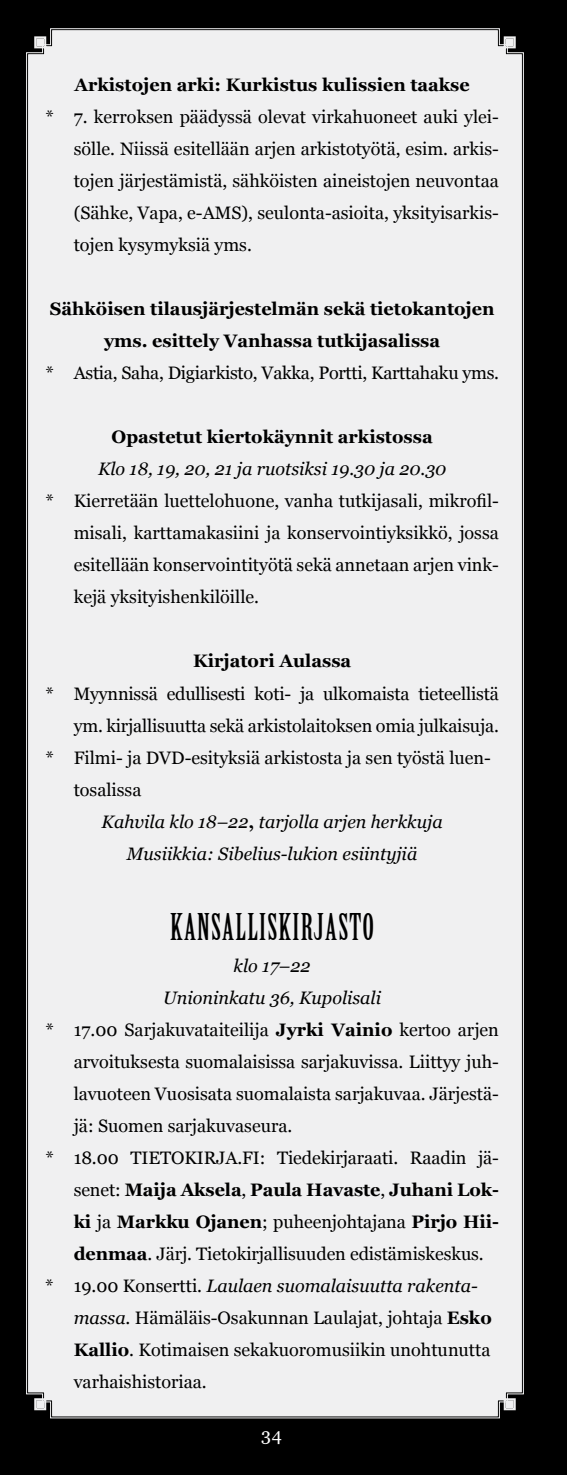
<style>
.page{position:relative;width:567px;height:1475px;background:#fff}
.page>*{position:absolute;margin:0;border:0;box-sizing:border-box;transform-origin:0 0}
.t1{font:36px "Birch Std";color:#000}
.t2{font:18px/32px "Georgia";color:#000;text-align:justify}
.t3{font:700 18px/32px "Georgia";color:#000;text-align:center}
.t4{font:italic 18px "Georgia";color:#000}
.t5{font:18px "Georgia";color:#fff}
.s1{font-weight:700;font-style:normal}
.s2{font-weight:700}
.s3{font-weight:400}
.s4{font-style:normal}
.s5{font-style:italic}
</style>
<div class="page">
<div style="left:0;top:0;width:567px;height:1474px;background:#000"></div>
<div style="left:27px;top:29px;width:496px;height:1387px;background:#f0f0f1"></div>
<p class="t3" style="left:75px;top:69px;width:397px">Arkistojen arki: Kurkistus kulissien taakse</p>
<p class="t2" style="left:74px;top:101px;width:427px;text-indent:-28px">* 7. kerroksen päädyssä olevat virkahuoneet auki ylei&shy;sölle. Niissä esitellään arjen arkistotyötä, esim. arkis&shy;tojen järjestämistä, sähköisten aineistojen neuvontaa (Sähke, Vapa, e-AMS), seulonta-asioita, yksityisarkis&shy;tojen kysymyksiä yms.</p>
<p class="t3" style="left:50px;top:293px;width:446px">Sähköisen tilausjärjestelmän sekä tietokantojen yms. esittely Vanhassa tutkijasalissa</p>
<p class="t2" style="left:45px;top:357px;width:455px">* Astia, Saha, Digiarkisto, Vakka, Portti, Karttahaku yms.</p>
<p class="t3" style="left:112px;top:421px;width:323px">Opastetut kiertokäynnit arkistossa</p>
<p class="t4" style="left:98px;top:459px;width:350px">Klo 18, 19, 20, 21 ja ruotsiksi 19.30 ja 20.30</p>
<p class="t2" style="left:74px;top:485px;width:427px;text-indent:-28px">* Kierretään luettelohuone, vanha tutkijasali, mikrofil&shy;misali, karttamakasiini ja konservointiyksikkö, jossa esitellään konservointityötä sekä annetaan arjen vink&shy;kejä yksityishenkilöille.</p>
<p class="t3" style="left:193px;top:645px;width:160px">Kirjatori Aulassa</p>
<p class="t2" style="left:45px;top:677px;width:455px">* Myynnissä edullisesti koti- ja ulkomaista tieteellistä</p>
<p class="t2" style="left:74px;top:709px;width:427px">ym. kirjallisuutta sekä arkistolaitoksen omia julkaisuja.</p>
<p class="t2" style="left:45px;top:741px;width:447px">* Filmi- ja DVD-esityksiä arkistosta ja sen työstä luen-</p>
<p class="t2" style="left:74px;top:773px;width:69px">tosalissa</p>
<p class="t4" style="left:102px;top:811px;width:343px">Kahvila klo 18–22<span class="s1">,</span> tarjolla arjen herkkuja</p>
<p class="t4" style="left:127px;top:843px;width:292px">Musiikkia: Sibelius-lukion esiintyjiä</p>
<h1 class="t1" style="left:170px;top:906px;width:13px">KANSALLISKIRJASTO</h1>
<p class="t4" style="left:234px;top:955px;width:79px">klo 17–22</p>
<p class="t4" style="left:163px;top:987px;width:219px">Unioninkatu 36, Kupolisali</p>
<p class="t2" style="left:45px;top:1013px;width:455px">* 17.00 Sarjakuvataiteilija <span class="s2">Jyrki Vainio</span> kertoo arjen</p>
<p class="t2" style="left:74px;top:1045px;width:427px">arvoituksesta suomalaisissa sarjakuvissa. Liittyy juh-</p>
<p class="t2" style="left:74px;top:1077px;width:427px">lavuoteen Vuosisata suomalaista sarjakuvaa. Järjestä-</p>
<p class="t2" style="left:74px;top:1109px;width:220px">jä: Suomen sarjakuvaseura.</p>
<p class="t2" style="left:45px;top:1141px;width:455px">* 18.00 TIETOKIRJA.FI: Tiedekirjaraati. Raadin jä-</p>
<p class="t3" style="left:74px;top:1173px;width:427px"><span class="s3">senet:</span> Maija Aksela<span class="s3">,</span> Paula Havaste<span class="s3">,</span> Juhani Lok-</p>
<p class="t3" style="left:74px;top:1205px;width:427px">ki <span class="s3">ja</span> Markku Ojanen<span class="s3">; puheenjohtajana</span> Pirjo Hii-</p>
<p class="t2" style="left:74px;top:1237px;width:412px"><span class="s2">denmaa</span>. Järj. Tietokirjallisuuden edistämiskeskus.</p>
<p class="t4" style="left:45px;top:1275px;width:434px"><span class="s4">* 19.00 Konsertti.</span> Laulaen suomalaisuutta rakenta-</p>
<p class="t2" style="left:74px;top:1301px;width:420px"><span class="s5">massa</span>. Hämäläis-Osakunnan Laulajat, johtaja <span class="s2">Esko</span></p>
<p class="t2" style="left:74px;top:1333px;width:418px"><span class="s2">Kallio</span>. Kotimaisen sekakuoromusiikin unohtunutta</p>
<p class="t2" style="left:74px;top:1365px;width:135px">varhaishistoriaa.</p>
<p class="t5" style="left:261px;top:1424px;width:23px">34</p>
</div>
